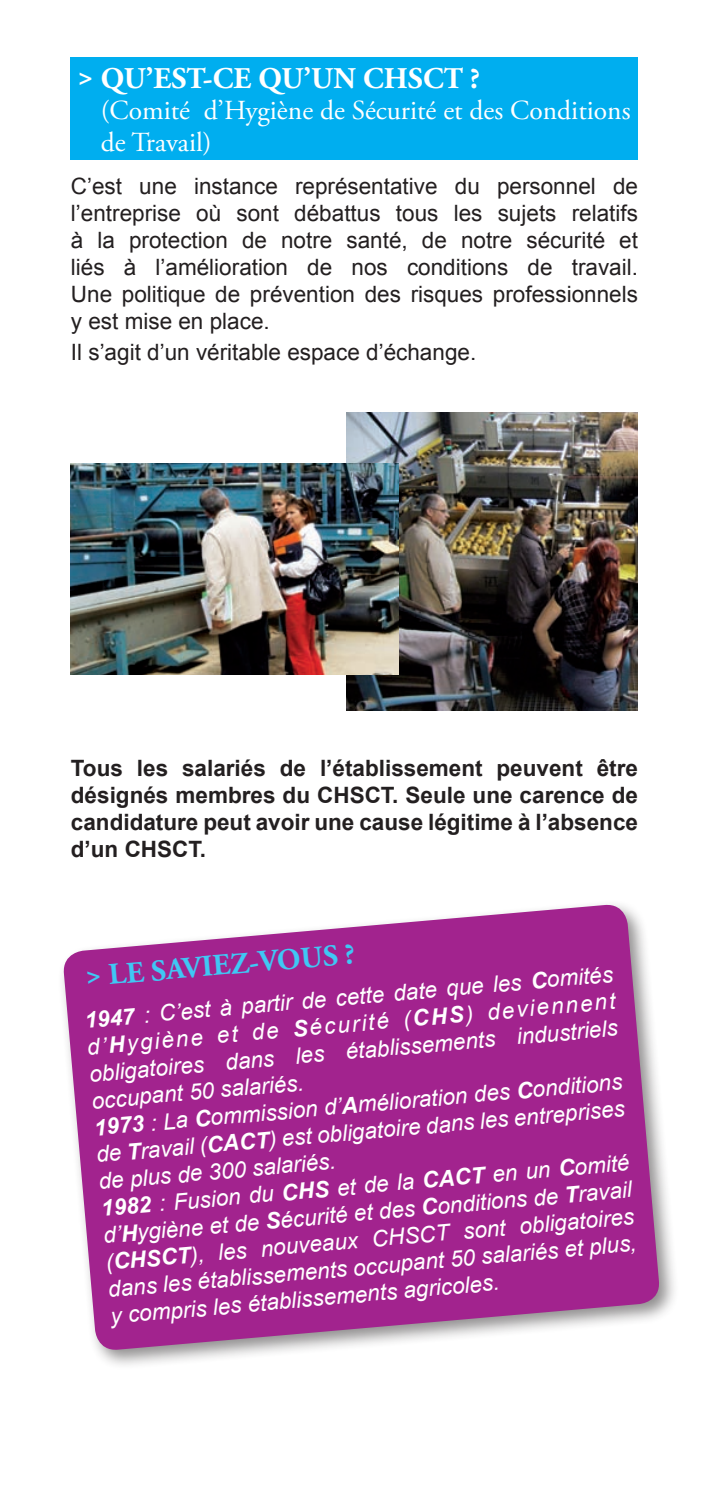
<style>
.page{position:relative;width:709px;height:1489px;background:#fff}
.page>*{position:absolute;margin:0;border:0;box-sizing:border-box;transform-origin:0 0}
.t1{font:700 30px "Adobe Garamond Pro";color:#fff}
.t2{font:700 30px "Adobe Garamond Pro";color:#40c7f4}
.t3{font:27.5px/31.8px "Adobe Garamond Pro";color:#fff}
.t4{font:italic 22.5px/27px "Arial";color:#fff}
.t5{font:22.5px/27px "Arial";color:#231f20;text-align:justify}
.t6{font:700 22.5px/27px "Arial";color:#231f20;text-align:justify}
.s1{font-weight:700}
</style>
<div class="page">
<div style="left:71px;top:57px;width:567px;height:103px;background:#00aeef"></div>
<div style="left:57px;top:898px;width:622px;height:471px;background:#231f20;opacity:.5"></div>
<svg style="left:62px;top:903px;width:598px;height:448px;background:#ad429c"></svg>
<img style="left:347px;top:412px;width:290px;height:299px">
<img style="left:71px;top:463px;width:327px;height:211px">
<h1 class="t1" style="left:78px;top:61px;width:404px">&gt; QU’EST-CE QU’UN CHSCT ?</h1>
<p class="t3" style="left:101px;top:96px;width:531px">(Comité d’Hygiène de Sécurité et des Conditions de Travail)</p>
<p class="t5" style="left:71px;top:173px;width:568px">C’est une instance représentative du personnel de l’entreprise où sont débattus tous les sujets relatifs à la protection de notre santé, de notre sécurité et liés à l’amélioration de nos conditions de travail.<br>Une politique de prévention des risques professionnels y est mise en place.</p>
<p class="t5" style="left:71px;top:338px;width:407px">Il s’agit d’un véritable espace d’échange.</p>
<p class="t6" style="left:71px;top:754px;width:568px">Tous les salariés de l’établissement peuvent être désignés membres du CHSCT. Seule une carence de candidature peut avoir une cause légitime à l’absence d’un CHSCT.</p>
<h1 class="t2" style="left:84px;top:959px;width:271px;rotate:-5deg">&gt; LE SAVIEZ-VOUS ?</h1>
<p class="t4" style="left:83px;top:1006px;width:532px;rotate:-5deg"><span class="s1">1947</span> : C’est à partir de cette date que les <span class="s1">C</span>omités d’<span class="s1">H</span>ygiène et de <span class="s1">S</span>écurité (<span class="s1">CHS</span>) deviennent obligatoires dans les établissements industriels occupant 50 salariés.<br><span class="s1">1973</span> : La <span class="s1">C</span>ommission d’<span class="s1">A</span>mélioration des <span class="s1">C</span>onditions de <span class="s1">T</span>ravail (<span class="s1">CACT</span>) est obligatoire dans les entreprises de plus de 300 salariés.<br><span class="s1">1982</span> : Fusion du <span class="s1">CHS</span> et de la <span class="s1">CACT</span> en un <span class="s1">C</span>omité d’<span class="s1">H</span>ygiène et de <span class="s1">S</span>écurité et des <span class="s1">C</span>onditions de <span class="s1">T</span>ravail (<span class="s1">CHSCT</span>), les nouveaux CHSCT sont obligatoires dans les établissements occupant 50 salariés et plus, y compris les établissements agricoles.</p>
</div>
